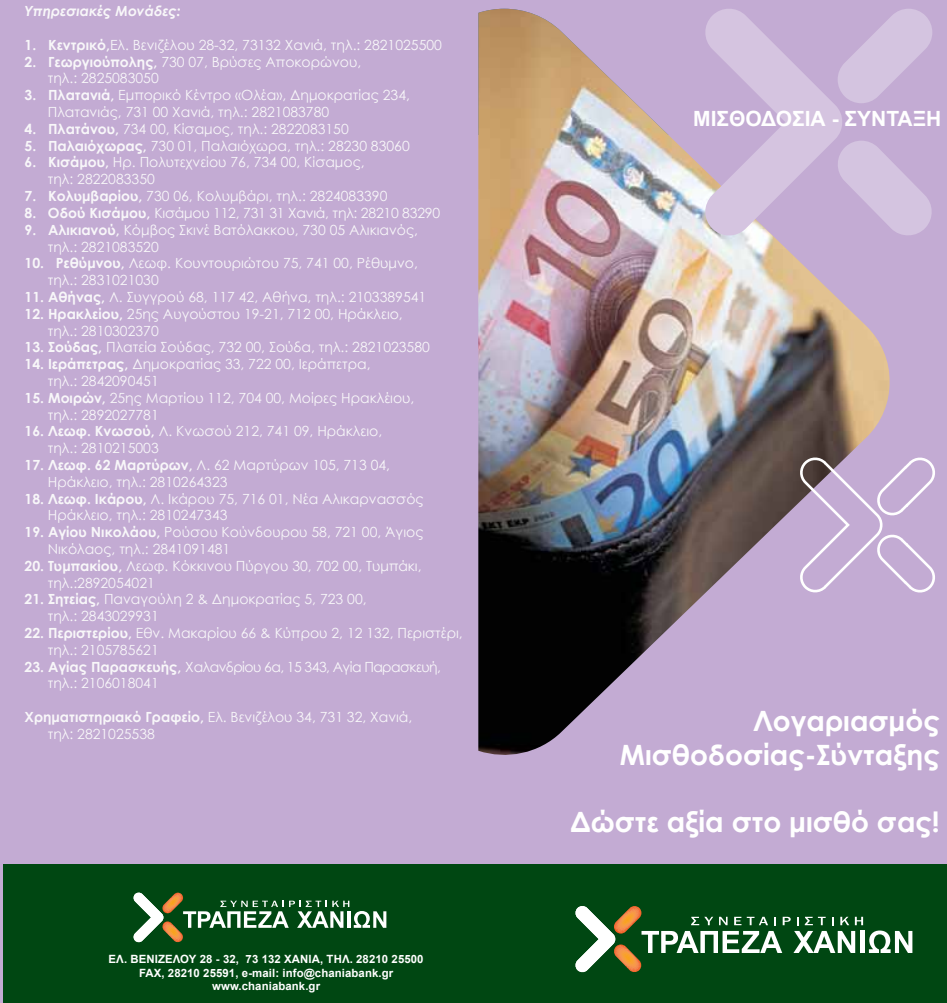
<style>
.page{position:relative;width:947px;height:1003px;background:#fff}
.page>*{position:absolute;margin:0;border:0;box-sizing:border-box;transform-origin:0 0}
.t1{font:700 28px/33.6px "Century Gothic";color:#fff;text-align:right}
.t2{font:700 21px "Arial";color:#fff}
.t3{font:14px/16.8px "Century Gothic";color:#f8f7f9}
.t4{font:14px/16.8px "Century Gothic";letter-spacing:-.04em;color:#f8f7f9}
.t5{font:italic 700 14px "Century Gothic";color:#f8f7f9}
.t6{font:700 11.38px/13.7px "Arial";letter-spacing:.01em;color:#fff;text-align:center}
.s1{font-weight:700}
</style>
<div class="page">
<div style="left:0;top:0;width:946px;height:1002px;background:#c3abd3"></div>
<img style="left:478px;top:9px;width:411px;height:746px">
<svg style="left:702px;top:9px;width:230px;height:229px"></svg>
<svg style="left:795px;top:456px;width:139px;height:140px"></svg>
<div style="left:3px;top:864px;width:943px;height:139px;background:#004712"></div>
<hr style="left:860px;top:931px;width:4px;height:22px;background:#fff">
<svg style="left:868px;top:930px;width:43px;height:23px"></svg>
<svg style="left:575px;top:906px;width:287px;height:66px"></svg>
<svg style="left:133px;top:892px;width:253px;height:50px"></svg>
<p class="t5" style="left:24px;top:1px;width:158px">Υπηρεσιακές Μονάδες:</p>
<p class="t3" style="left:24px;top:36px;width:419px"><span class="s1">1. Κεντρικό,</span>Ελ. Βενιζέλου 28-32, 73132 Χανιά, τηλ.: 2821025500</p>
<p class="t3" style="left:48px;top:53px;width:315px;text-indent:-23px"><span class="s1">2. Γεωργιούπολης,</span> 730 07, Βρύσες Αποκορώνου, τηλ.: 2825083050</p>
<p class="t3" style="left:48px;top:87px;width:363px;text-indent:-23px"><span class="s1">3. Πλατανιά,</span> Εμπορικό Κέντρο «Ολέα», Δημοκρατίας 234,<br>Πλατανιάς, 731 00 Χανιά, τηλ.: 2821083780</p>
<p class="t3" style="left:24px;top:120px;width:325px"><span class="s1">4. Πλατάνου,</span> 734 00, Κίσαμος, τηλ.: 2822083150</p>
<p class="t3" style="left:24px;top:137px;width:386px"><span class="s1">5. Παλαιόχωρας,</span> 730 01, Παλαιόχωρα, τηλ.: 28230 83060</p>
<p class="t3" style="left:48px;top:154px;width:318px;text-indent:-23px"><span class="s1">6. Κισάμου,</span> Ηρ. Πολυτεχνείου 76, 734 00, Κίσαμος, τηλ: 2822083350</p>
<p class="t3" style="left:24px;top:187px;width:364px"><span class="s1">7. Κολυμβαρίου,</span> 730 06, Κολυμβάρι, τηλ.: 2824083390</p>
<p class="t3" style="left:24px;top:204px;width:417px"><span class="s1">8. Οδού Κισάμου,</span> Κισάμου 112, 731 31 Χανιά, τηλ: 28210 83290</p>
<p class="t3" style="left:48px;top:221px;width:371px;text-indent:-23px"><span class="s1">9. Αλικιανού,</span> Κόμβος Σκινέ Βατόλακκου, 730 05 Αλικιανός, τηλ.: 2821083520</p>
<p class="t3" style="left:48px;top:255px;width:371px;text-indent:-23px"><span class="s1">10. Ρεθύμνου,</span> Λεωφ. Κουντουριώτου 75, 741 00, Ρέθυμνο, τηλ.: 2831021030</p>
<p class="t3" style="left:24px;top:288px;width:403px"><span class="s1">11. Αθήνας,</span> Λ. Συγγρού 68, 117 42, Αθήνα, τηλ.: 2103389541</p>
<p class="t3" style="left:48px;top:305px;width:356px;text-indent:-23px"><span class="s1">12. Ηρακλείου,</span> 25ης Αυγούστου 19-21, 712 00, Ηράκλειο, τηλ.: 2810302370</p>
<p class="t3" style="left:24px;top:339px;width:407px"><span class="s1">13. Σούδας,</span> Πλατεία Σούδας, 732 00, Σούδα, τηλ.: 2821023580</p>
<p class="t3" style="left:48px;top:355px;width:324px;text-indent:-23px"><span class="s1">14. Ιεράπετρας,</span> Δημοκρατίας 33, 722 00, Ιεράπετρα, τηλ.: 2842090451</p>
<p class="t3" style="left:48px;top:389px;width:368px;text-indent:-23px"><span class="s1">15. Μοιρών,</span> 25ης Μαρτίου 112, 704 00, Μοίρες Ηρακλέιου, τηλ.: 2892027781</p>
<p class="t3" style="left:48px;top:423px;width:336px;text-indent:-23px"><span class="s1">16. Λεωφ. Κνωσού,</span> Λ. Κνωσού 212, 741 09, Ηράκλειο, τηλ.: 2810215003</p>
<p class="t3" style="left:48px;top:456px;width:343px;text-indent:-23px"><span class="s1">17. Λεωφ. 62 Μαρτύρων,</span> Λ. 62 Μαρτύρων 105, 713 04,<br>Ηράκλειο, τηλ.: 2810264323</p>
<p class="t3" style="left:48px;top:490px;width:377px;text-indent:-23px"><span class="s1">18. Λεωφ. Ικάρου,</span> Λ. Ικάρου 75, 716 01, Νέα Αλικαρνασσός<br>Ηράκλειο, τηλ.: 2810247343</p>
<p class="t3" style="left:48px;top:523px;width:377px;text-indent:-23px"><span class="s1">19. Αγίου Νικολάου,</span> Ρούσου Κούνδουρου 58, 721 00, Άγιος<br>Νικόλαος, τηλ.: 2841091481</p>
<p class="t3" style="left:48px;top:557px;width:375px;text-indent:-23px"><span class="s1">20. Τυμπακίου,</span> Λεωφ. Κόκκινου Πύργου 30, 702 00, Τυμπάκι, τηλ.:2892054021</p>
<p class="t3" style="left:48px;top:591px;width:320px;text-indent:-23px"><span class="s1">21. Σητείας,</span> Παναγούλη 2 &amp; Δημοκρατίας 5, 723 00, τηλ.: 2843029931</p>
<p class="t3" style="left:48px;top:624px;width:416px;text-indent:-23px"><span class="s1">22. Περιστερίου,</span> Εθν. Μακαρίου 66 &amp; Κύπρου 2, 12 132, Περιστέρι, τηλ.: 2105785621</p>
<p class="t4" style="left:48px;top:658px;width:394px;text-indent:-23px"><span class="s1">23. Αγίας Παρασκευής,</span> Χαλανδρίου 6α, 15 343, Αγία Παρασκευή, τηλ.: 2106018041</p>
<p class="t3" style="left:48px;top:708px;width:366px;text-indent:-23px"><span class="s1">Χρηματιστηριακό Γραφείο,</span> Ελ. Βενιζέλου 34, 731 32, Χανιά, τηλ: 2821025538</p>
<p class="t6" style="left:109px;top:952px;width:316px">ΕΛ. ΒΕΝΙΖΕΛΟΥ 28 - 32, 73 132 ΧΑΝΙΑ, ΤΗΛ. 28210 25500<br>FAX, 28210 25591, e-mail: info@chaniabank.gr www.chaniabank.gr</p>
<h2 class="t2" style="left:692px;top:105px;width:250px">ΜΙΣΘΟΔΟΣΙΑ - ΣΥΝΤΑΞΗ</h2>
<h1 class="t1" style="left:619px;top:703px;width:321px">Λογαριασμός<br>Μισθοδοσίας-Σύνταξης</h1>
<h1 class="t1" style="left:570px;top:804px;width:371px">Δώστε αξία στο μισθό σας!</h1>
</div>
